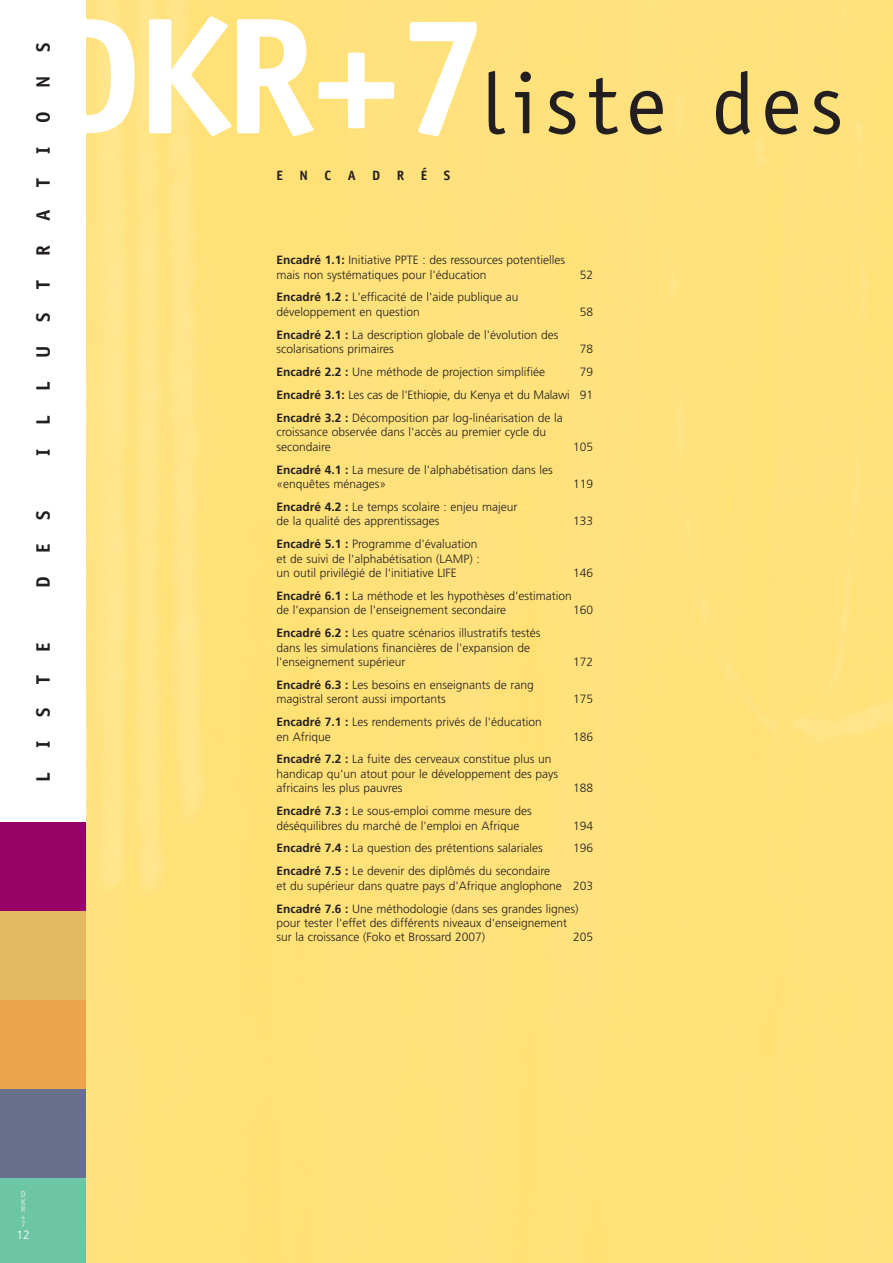
<style>
.page{position:relative;width:893px;height:1263px;background:#fff}
.page>*{position:absolute;margin:0;border:0;box-sizing:border-box;transform-origin:0 0}
.t1{font:700 166.5px "Officina Sans";color:#fff}
.t2{font:86.1px "Officina Sans";letter-spacing:.1em;color:#231f20}
.t3{font:700 19.5px "Officina Sans";letter-spacing:1.225em;color:#231f20}
.t4{font:700 13.5px "Officina Sans";letter-spacing:1.225em;color:#231f20}
.t5{font:300 12px/14.4px "Frutiger";color:#231f20}
.t6{font:300 12px "Frutiger";color:#fff}
.t7{font:700 9px/7.5px "Officina Sans";color:#b8dfcf;text-align:justify}
.s1{font-weight:700}
</style>
<div class="page">
<div style="left:85px;top:0;width:808px;height:1263px;background:#ffe17a"></div>
<div style="left:0;top:1178px;width:85px;height:85px;background:#6cc6a5"></div>
<div style="left:0;top:1089px;width:85px;height:89px;background:#69708b"></div>
<div style="left:0;top:1000px;width:85px;height:89px;background:#eea44b"></div>
<div style="left:0;top:911px;width:85px;height:89px;background:#e5b961"></div>
<div style="left:0;top:822px;width:85px;height:89px;background:#970265"></div>
<h1 class="t1" style="left:43px;top:13px;width:448px">DKR+7</h1>
<p class="t4" style="left:276px;top:170px;width:175px">ENCADRÉS</p>
<h3 class="t3" style="left:36px;top:456px;width:415px;rotate:-90deg">ILLUSTRATIONS</h3>
<h2 class="t2" style="left:482px;top:71px;width:363px">liste des</h2>
<p class="t5" style="left:276px;top:254px;width:290px"><span class="s1">Encadré 1.1:</span> Initiative PPTE : des ressources potentielles mais non systématiques pour l'éducation</p>
<p class="t5" style="left:580px;top:268px;width:15px">52</p>
<p class="t5" style="left:276px;top:291px;width:244px"><span class="s1">Encadré 1.2 :</span> L'efficacité de l'aide publique au développement en question</p>
<p class="t5" style="left:580px;top:305px;width:15px">58</p>
<p class="t5" style="left:276px;top:328px;width:284px"><span class="s1">Encadré 2.1 :</span> La description globale de l'évolution des scolarisations primaires</p>
<p class="t5" style="left:580px;top:343px;width:15px">78</p>
<p class="t5" style="left:276px;top:366px;width:270px"><span class="s1">Encadré 2.2 :</span> Une méthode de projection simplifiée</p>
<p class="t5" style="left:276px;top:361px;width:318px;line-height:23px;text-align:justify;text-indent:303px">79<br><span class="s1">Encadré 3.1:</span> Les cas de l'Ethiopie, du Kenya et du Malawi 91<br><span class="s1">Encadré 3.2 :</span> Décomposition par log-linéarisation de la</p>
<p class="t5" style="left:276px;top:426px;width:271px">croissance observée dans l'accès au premier cycle du secondaire</p>
<p class="t5" style="left:573px;top:440px;width:22px">105</p>
<h3 class="t3" style="left:36px;top:588px;width:80px;rotate:-90deg">DES</h3>
<h3 class="t3" style="left:36px;top:782px;width:141px;rotate:-90deg">LISTE</h3>
<p class="t7" style="left:21px;top:1191px;width:7px">D K R + 7</p>
<p class="t6" style="left:17px;top:1230px;width:15px">12</p>
<p class="t5" style="left:276px;top:463px;width:278px"><span class="s1">Encadré 4.1 :</span> La mesure de l'alphabétisation dans les «enquêtes ménages»</p>
<p class="t5" style="left:276px;top:500px;width:243px"><span class="s1">Encadré 4.2 :</span> Le temps scolaire : enjeu majeur de la qualité des apprentissages</p>
<p class="t5" style="left:276px;top:538px;width:205px"><span class="s1">Encadré 5.1 :</span> Programme d'évaluation et de suivi de l'alphabétisation (LAMP) : un outil privilégié de l'initiative LIFE</p>
<p class="t5" style="left:573px;top:478px;width:22px">119</p>
<p class="t5" style="left:573px;top:515px;width:22px">133</p>
<p class="t5" style="left:573px;top:567px;width:22px">146</p>
<p class="t5" style="left:276px;top:589px;width:297px"><span class="s1">Encadré 6.1 :</span> La méthode et les hypothèses d'estimation de l'expansion de l'enseignement secondaire</p>
<p class="t5" style="left:573px;top:604px;width:22px">160</p>
<p class="t5" style="left:276px;top:627px;width:266px"><span class="s1">Encadré 6.2 :</span> Les quatre scénarios illustratifs testés dans les simulations financières de l'expansion de l'enseignement supérieur</p>
<p class="t5" style="left:276px;top:678px;width:259px"><span class="s1">Encadré 6.3 :</span> Les besoins en enseignants de rang magistral seront aussi importants</p>
<p class="t5" style="left:276px;top:716px;width:267px"><span class="s1">Encadré 7.1 :</span> Les rendements privés de l'éducation en Afrique</p>
<p class="t5" style="left:276px;top:753px;width:283px"><span class="s1">Encadré 7.2 :</span> La fuite des cerveaux constitue plus un handicap qu'un atout pour le développement des pays africains les plus pauvres</p>
<p class="t5" style="left:276px;top:805px;width:257px"><span class="s1">Encadré 7.3 :</span> Le sous-emploi comme mesure des déséquilibres du marché de l'emploi en Afrique</p>
<p class="t5" style="left:573px;top:656px;width:22px">172</p>
<p class="t5" style="left:573px;top:693px;width:22px">175</p>
<p class="t5" style="left:573px;top:730px;width:22px">186</p>
<p class="t5" style="left:573px;top:782px;width:22px">188</p>
<p class="t5" style="left:573px;top:819px;width:22px">194</p>
<p class="t5" style="left:276px;top:842px;width:268px"><span class="s1">Encadré 7.4 :</span> La question des prétentions salariales</p>
<p class="t5" style="left:573px;top:842px;width:22px">196</p>
<p class="t5" style="left:276px;top:865px;width:318px"><span class="s1">Encadré 7.5 :</span> Le devenir des diplômés du secondaire<br>et du supérieur dans quatre pays d'Afrique anglophone 203</p>
<p class="t5" style="left:276px;top:902px;width:304px"><span class="s1">Encadré 7.6 :</span> Une méthodologie (dans ses grandes lignes) pour tester l'effet des différents niveaux d'enseignement sur la croissance (Foko et Brossard 2007)</p>
<p class="t5" style="left:573px;top:931px;width:22px">205</p>
</div>
